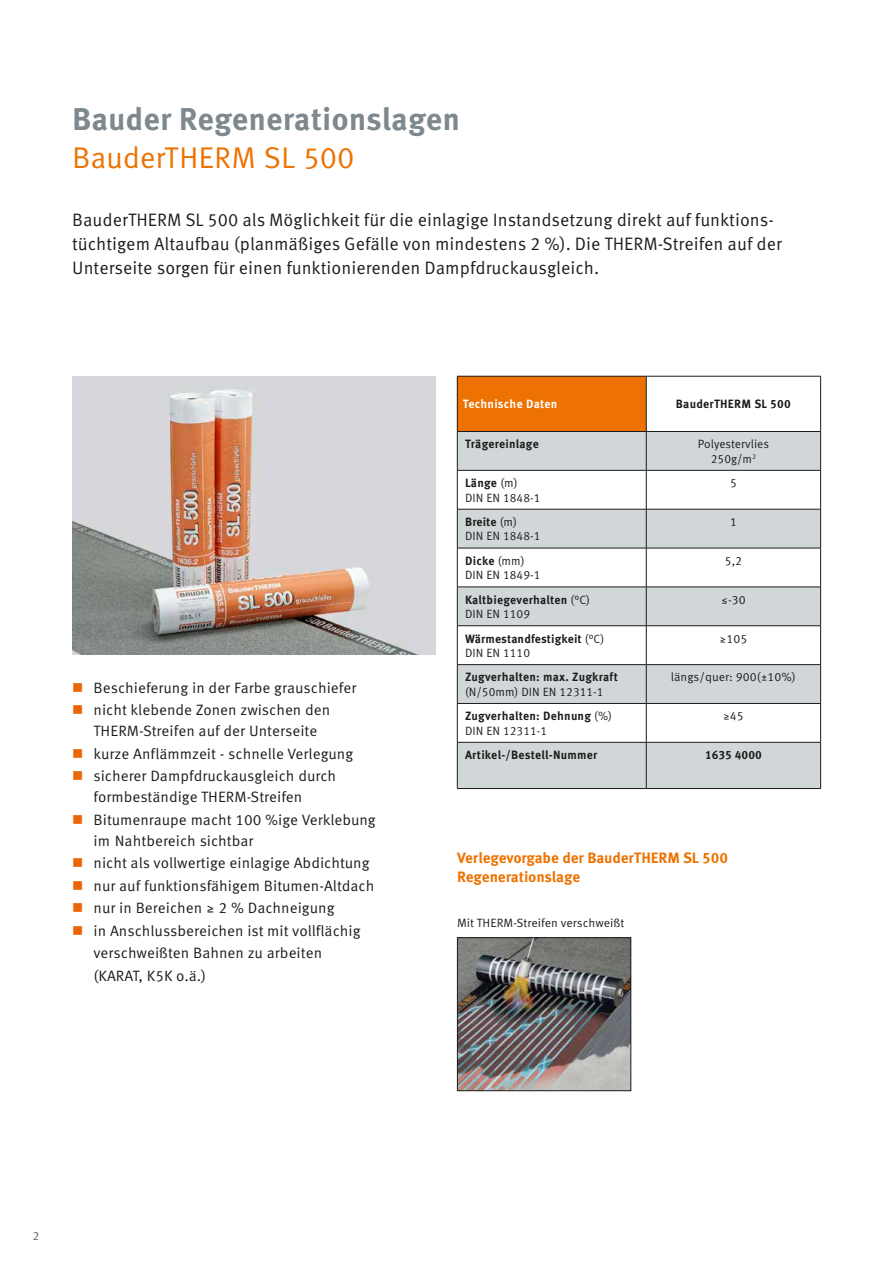
<style>
.page{position:relative;width:893px;height:1263px;background:#fff}
.page>*{position:absolute;margin:0;border:0;box-sizing:border-box;transform-origin:0 0}
.t1{font:700 31.5px "Meta Correspondence Pro";color:#7d888f}
.t2{font:30px "Meta Correspondence Pro";letter-spacing:-.01em;color:#ed7201}
.t3{font:18px/24px "Meta Correspondence Pro";color:#1c1c1a}
.t4{font:15px/21px "Meta Correspondence Pro";color:#1c1c1a}
.t5{font:700 15px/19.8px "Meta Correspondence Pro";letter-spacing:-.01em;color:#ed7201}
.t6{font:700 12px/14.4px "Meta Correspondence Pro";letter-spacing:.015em;color:#1c1c1a}
.t7{font:12px/14.4px "Meta Correspondence Pro";color:#1c1c1a}
.t8{font:700 12px "Meta Correspondence Pro";letter-spacing:.02em;color:#fff}
.t9{font:12px "Meta Correspondence Pro";color:#5d676e}
.s1{color:#eb6606}
.s2{font-weight:700}
.s3{font-weight:400}
</style>
<div class="page">
<div style="left:457px;top:376px;width:189px;height:55px;background:#ed7201"></div>
<svg style="left:458px;top:432px;width:362px;height:356px;fill:#d1d6d9"></svg>
<hr style="left:457px;top:376px;width:189px;height:1px;background:#1c1c1a">
<hr style="left:457px;top:376px;width:1px;height:55px;background:#1c1c1a">
<hr style="left:646px;top:376px;width:175px;height:1px;background:#1c1c1a">
<hr style="left:646px;top:376px;width:1px;height:55px;background:#1c1c1a">
<hr style="left:820px;top:376px;width:1px;height:55px;background:#1c1c1a">
<hr style="left:457px;top:431px;width:189px;height:1px;background:#1c1c1a">
<hr style="left:457px;top:432px;width:1px;height:38px;background:#1c1c1a">
<hr style="left:646px;top:431px;width:175px;height:1px;background:#1c1c1a">
<hr style="left:646px;top:432px;width:1px;height:38px;background:#1c1c1a">
<hr style="left:820px;top:432px;width:1px;height:38px;background:#1c1c1a">
<hr style="left:457px;top:470px;width:189px;height:1px;background:#1c1c1a">
<hr style="left:457px;top:470px;width:1px;height:39px;background:#1c1c1a">
<hr style="left:646px;top:470px;width:175px;height:1px;background:#1c1c1a">
<hr style="left:646px;top:470px;width:1px;height:39px;background:#1c1c1a">
<hr style="left:820px;top:470px;width:1px;height:39px;background:#1c1c1a">
<hr style="left:457px;top:509px;width:189px;height:1px;background:#1c1c1a">
<hr style="left:457px;top:509px;width:1px;height:39px;background:#1c1c1a">
<hr style="left:646px;top:509px;width:175px;height:1px;background:#1c1c1a">
<hr style="left:646px;top:509px;width:1px;height:39px;background:#1c1c1a">
<hr style="left:820px;top:509px;width:1px;height:39px;background:#1c1c1a">
<hr style="left:457px;top:548px;width:189px;height:1px;background:#1c1c1a">
<hr style="left:457px;top:548px;width:1px;height:39px;background:#1c1c1a">
<hr style="left:646px;top:548px;width:175px;height:1px;background:#1c1c1a">
<hr style="left:646px;top:548px;width:1px;height:39px;background:#1c1c1a">
<hr style="left:820px;top:548px;width:1px;height:39px;background:#1c1c1a">
<hr style="left:457px;top:587px;width:189px;height:1px;background:#1c1c1a">
<hr style="left:457px;top:587px;width:1px;height:38px;background:#1c1c1a">
<hr style="left:646px;top:587px;width:175px;height:1px;background:#1c1c1a">
<hr style="left:646px;top:587px;width:1px;height:38px;background:#1c1c1a">
<hr style="left:820px;top:587px;width:1px;height:38px;background:#1c1c1a">
<hr style="left:457px;top:625px;width:189px;height:1px;background:#1c1c1a">
<hr style="left:457px;top:626px;width:1px;height:38px;background:#1c1c1a">
<hr style="left:646px;top:625px;width:175px;height:1px;background:#1c1c1a">
<hr style="left:646px;top:626px;width:1px;height:38px;background:#1c1c1a">
<hr style="left:820px;top:626px;width:1px;height:38px;background:#1c1c1a">
<hr style="left:457px;top:664px;width:189px;height:1px;background:#1c1c1a">
<hr style="left:457px;top:665px;width:1px;height:38px;background:#1c1c1a">
<hr style="left:646px;top:664px;width:175px;height:1px;background:#1c1c1a">
<hr style="left:646px;top:665px;width:1px;height:38px;background:#1c1c1a">
<hr style="left:820px;top:665px;width:1px;height:38px;background:#1c1c1a">
<hr style="left:457px;top:703px;width:189px;height:1px;background:#1c1c1a">
<hr style="left:457px;top:704px;width:1px;height:38px;background:#1c1c1a">
<hr style="left:646px;top:703px;width:175px;height:1px;background:#1c1c1a">
<hr style="left:646px;top:704px;width:1px;height:38px;background:#1c1c1a">
<hr style="left:820px;top:704px;width:1px;height:38px;background:#1c1c1a">
<hr style="left:457px;top:742px;width:189px;height:1px;background:#1c1c1a">
<hr style="left:457px;top:742px;width:1px;height:46px;background:#1c1c1a">
<hr style="left:646px;top:742px;width:175px;height:1px;background:#1c1c1a">
<hr style="left:646px;top:742px;width:1px;height:46px;background:#1c1c1a">
<hr style="left:820px;top:742px;width:1px;height:46px;background:#1c1c1a">
<hr style="left:457px;top:788px;width:189px;height:1px;background:#1c1c1a">
<hr style="left:646px;top:788px;width:175px;height:1px;background:#1c1c1a">
<img style="left:459px;top:939px;width:170px;height:150px">
<div style="left:457px;top:937px;width:174px;height:154px;border:1px solid #1c1c1a"></div>
<img style="left:72px;top:376px;width:364px;height:278px">
<h1 class="t1" style="left:72px;top:94px;width:389px">Bauder Regenerationslagen</h1>
<h2 class="t2" style="left:72px;top:134px;width:284px">BauderTHERM SL 500</h2>
<p class="t3" style="left:72px;top:207px;width:711px">BauderTHERM SL 500 als Möglichkeit für die einlagige Instandsetzung direkt auf funktions&shy;tüchtigem Altaufbau (planmäßiges Gefälle von mindestens 2 %). Die THERM-Streifen auf der<br>Unterseite sorgen für einen funktionierenden Dampfdruckausgleich.</p>
<p class="t4" style="left:72px;top:676px;width:286px"><span class="s1">■</span> Beschieferung in der Farbe grauschiefer</p>
<p class="t4" style="left:72px;top:698px;width:260px;text-align:center"><span class="s1">■</span> nicht klebende Zonen zwischen den<br>THERM-Streifen auf der Unterseite</p>
<p class="t4" style="left:72px;top:742px;width:282px"><span class="s1">■</span> kurze Anflämmzeit - schnelle Verlegung</p>
<p class="t4" style="left:94px;top:764px;width:244px;text-indent:-21px"><span class="s1">■</span> sicherer Dampfdruckausgleich durch formbeständige THERM-Streifen</p>
<p class="t4" style="left:94px;top:808px;width:284px;text-indent:-21px"><span class="s1">■</span> Bitumenraupe macht 100 %ige Verklebung im Nahtbereich sichtbar</p>
<p class="t4" style="left:72px;top:851px;width:299px"><span class="s1">■</span> nicht als vollwertige einlagige Abdichtung</p>
<p class="t4" style="left:72px;top:874px;width:304px"><span class="s1">■</span> nur auf funktionsfähigem Bitumen-Altdach</p>
<p class="t4" style="left:72px;top:896px;width:264px"><span class="s1">■</span> nur in Bereichen ≥ 2 % Dachneigung</p>
<p class="t4" style="left:94px;top:918px;width:269px;line-height:22.5px;text-indent:-21px"><span class="s1">■</span> in Anschlussbereichen ist mit vollflächig verschweißten Bahnen zu arbeiten (KARAT, K5K o.ä.)</p>
<p class="t8" style="left:463px;top:395px;width:96px">Technische Daten</p>
<p class="t6" style="left:676px;top:396px;width:117px">BauderTHERM SL 500</p>
<p class="t6" style="left:465px;top:436px;width:75px">Trägereinlage</p>
<p class="t7" style="left:698px;top:436px;width:73px;text-align:center">Polyestervlies<br>250g/m<sup>2</sup></p>
<p class="t7" style="left:465px;top:475px;width:77px"><span class="s2">Länge</span> (m)<br>DIN EN 1848-1</p>
<p class="t7" style="left:730px;top:475px;width:8px">5</p>
<p class="t7" style="left:465px;top:514px;width:77px"><span class="s2">Breite</span> (m)<br>DIN EN 1848-1</p>
<p class="t7" style="left:730px;top:514px;width:8px">1</p>
<p class="t7" style="left:465px;top:553px;width:77px"><span class="s2">Dicke</span> (mm)<br>DIN EN 1849-1</p>
<p class="t7" style="left:725px;top:553px;width:18px">5,2</p>
<p class="t6" style="left:465px;top:591px;width:127px">Kaltbiegeverhalten <span class="s3">(°C)<br>DIN EN 1109</span></p>
<p class="t7" style="left:721px;top:591px;width:26px">≤-30</p>
<p class="t6" style="left:465px;top:630px;width:141px">Wärmestandfestigkeit <span class="s3">(°C)<br>DIN EN 1110</span></p>
<p class="t7" style="left:719px;top:630px;width:29px">≥105</p>
<p class="t6" style="left:465px;top:669px;width:154px">Zugverhalten: max. Zugkraft</p>
<p class="t7" style="left:465px;top:684px;width:140px">(N/50mm) DIN EN 12311-1</p>
<p class="t7" style="left:671px;top:669px;width:127px">längs/quer: 900(±10%)</p>
<p class="t6" style="left:465px;top:708px;width:149px">Zugverhalten: Dehnung <span class="s3">(%)<br>DIN EN 12311-1</span></p>
<p class="t7" style="left:723px;top:708px;width:22px">≥45</p>
<p class="t6" style="left:465px;top:747px;width:134px">Artikel-/Bestell-Nummer</p>
<p class="t6" style="left:705px;top:747px;width:58px">1635 4000</p>
<p class="t5" style="left:457px;top:846px;width:272px">Verlegevorgabe der BauderTHERM SL 500<br>Regenerationslage</p>
<p class="t7" style="left:457px;top:914px;width:169px">Mit THERM-Streifen verschweißt</p>
<p class="t9" style="left:33px;top:1226px;width:8px">2</p>
</div>
